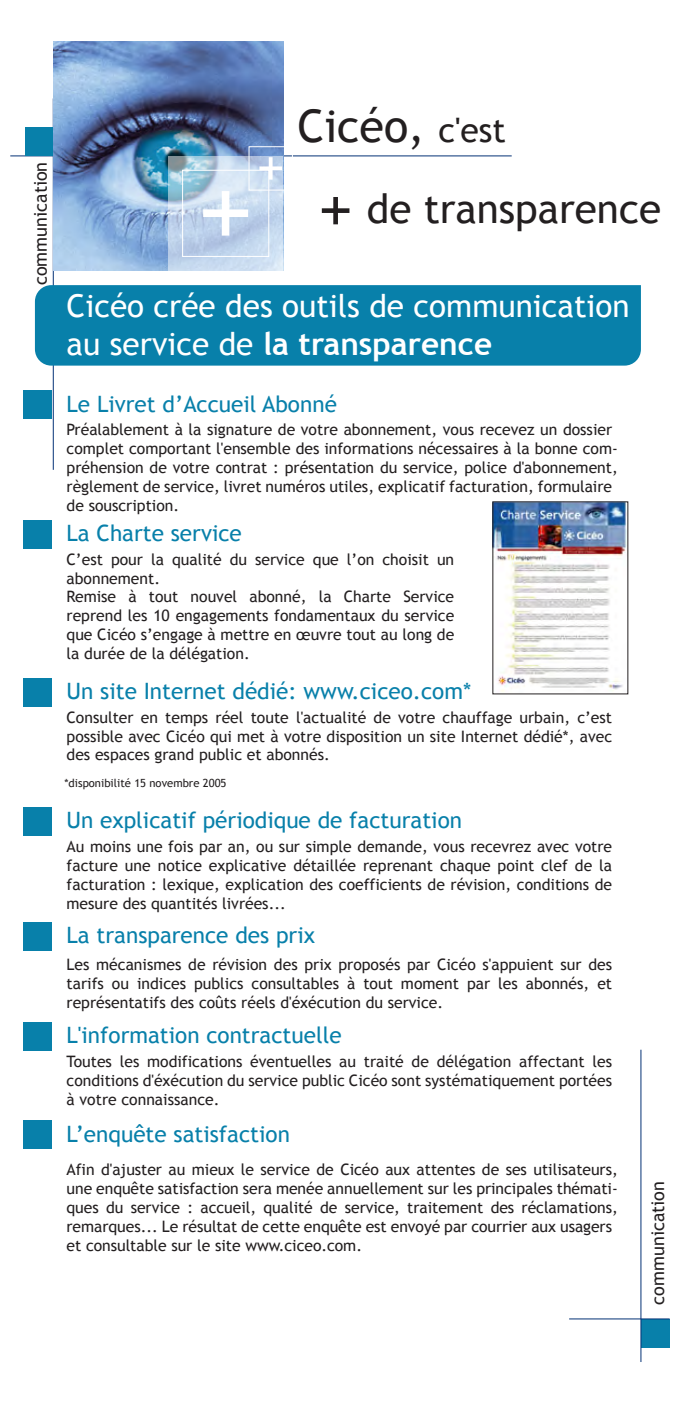
<style>
.page{position:relative;width:679px;height:1419px;background:#fff}
.page>*{position:absolute;margin:0;border:0;box-sizing:border-box;transform-origin:0 0}
.t1{font:45px "Trebuchet MS";color:#231f20}
.t2{font:40.5px "Trebuchet MS";color:#231f20}
.t3{font:31.5px/37.8px "Trebuchet MS";color:#fff}
.t4{font:22.5px "Trebuchet MS";color:#0880aa}
.t5{font:18px "Trebuchet MS";color:#231f20}
.t6{font:15.75px/18.9px "Trebuchet MS";color:#231f20;text-align:justify}
.t7{font:11.25px "Trebuchet MS";color:#231f20}
.s1{font-size:33.75px}
.s2{font-size:67.5px}
.s3{font-weight:700}
</style>
<div class="page">
<div style="left:641px;top:1318px;width:28px;height:29px;background:#0880aa"></div>
<hr style="left:53px;top:98px;width:1px;height:372px;background:#053276">
<hr style="left:10px;top:155px;width:501px;height:1px;background:#053276">
<hr style="left:640px;top:1049px;width:1px;height:312px;background:#053276">
<hr style="left:569px;top:1318px;width:100px;height:1px;background:#053276">
<div style="left:23px;top:390px;width:29px;height:29px;background:#0880aa"></div>
<div style="left:23px;top:520px;width:29px;height:28px;background:#0880aa"></div>
<div style="left:23px;top:921px;width:29px;height:29px;background:#0880aa"></div>
<div style="left:23px;top:677px;width:29px;height:29px;background:#0880aa"></div>
<div style="left:23px;top:807px;width:29px;height:28px;background:#0880aa"></div>
<div style="left:23px;top:1022px;width:29px;height:29px;background:#0880aa"></div>
<div style="left:23px;top:1120px;width:29px;height:28px;background:#0880aa"></div>
<div style="left:25px;top:127px;width:28px;height:29px;background:#0880aa"></div>
<div style="left:35px;top:285px;width:606px;height:80px;background:#0880aa"></div>
<img style="left:53px;top:41px;width:230px;height:230px">
<img style="left:494px;top:503px;width:132px;height:189px">
<svg style="left:168px;top:156px;width:115px;height:115px;background:#bdd3e8"></svg>
<svg style="left:203px;top:191px;width:45px;height:44px"></svg>
<div style="left:182px;top:170px;width:87px;height:87px;border:1px solid #fff"></div>
<svg style="left:259px;top:157px;width:23px;height:23px"></svg>
<div style="left:249px;top:146px;width:44px;height:44px;border:1px solid #fff"></div>
<p class="t5" style="left:30px;top:285px;width:125px;rotate:-90deg">communication</p>
<h1 class="t1" style="left:297px;top:99px;width:210px">Cicéo, <span class="s1">c'est</span></h1>
<h2 class="t2" style="left:318px;top:184px;width:345px"><span class="s2">+</span> de transparence</h2>
<h3 class="t3" style="left:67px;top:288px;width:564px">Cicéo crée des outils de communication au service de <span class="s3">la transparence</span></h3>
<h3 class="t4" style="left:67px;top:390px;width:272px">Le Livret d’Accueil Abonné</h3>
<p class="t6" style="left:67px;top:420px;width:553px;text-align:left">Préalablement à la signature de votre abonnement, vous recevez un dossier complet comportant l'ensemble des informations nécessaires à la bonne com&shy;préhension de votre contrat : présentation du service, police d'abonnement, règlement de service, livret numéros utiles, explicatif facturation, formulaire de souscription.</p>
<h3 class="t4" style="left:67px;top:519px;width:177px">La Charte service</h3>
<p class="t6" style="left:67px;top:550px;width:389px;text-align:left">C’est pour la qualité du service que l’on choisit un abonnement.<br>Remise à tout nouvel abonné, la Charte Service reprend les 10 engagements fondamentaux du service que Cicéo s’engage à mettre en œuvre tout au long de la durée de la délégation.</p>
<h3 class="t4" style="left:67px;top:677px;width:406px">Un site Internet dédié: www.ciceo.com*</h3>
<p class="t6" style="left:67px;top:707px;width:547px">Consulter en temps réel toute l'actualité de votre chauffage urbain, c’est possible avec Cicéo qui met à votre disposition un site Internet dédié*, avec des espaces grand public et abonnés.</p>
<p class="t7" style="left:64px;top:776px;width:163px">*disponibilité 15 novembre 2005</p>
<h3 class="t4" style="left:67px;top:806px;width:397px">Un explicatif périodique de facturation</h3>
<p class="t6" style="left:67px;top:837px;width:547px">Au moins une fois par an, ou sur simple demande, vous recevrez avec votre facture une notice explicative détaillée reprenant chaque point clef de la facturation : lexique, explication des coefficients de révision, conditions de mesure des quantités livrées...</p>
<h3 class="t4" style="left:67px;top:921px;width:250px">La transparence des prix</h3>
<p class="t6" style="left:67px;top:954px;width:547px">Les mécanismes de révision des prix proposés par Cicéo s'appuient sur des tarifs ou indices publics consultables à tout moment par les abonnés, et représentatifs des coûts réels d'éxécution du service.</p>
<h3 class="t4" style="left:67px;top:1022px;width:276px">L'information contractuelle</h3>
<p class="t6" style="left:67px;top:1052px;width:547px">Toutes les modifications éventuelles au traité de délégation affectant les conditions d'éxécution du service public Cicéo sont systématiquement portées à votre connaissance.</p>
<h3 class="t4" style="left:67px;top:1120px;width:225px">L’enquête satisfaction</h3>
<p class="t6" style="left:67px;top:1160px;width:553px;text-align:left">Afin d'ajuster au mieux le service de Cicéo aux attentes de ses utilisateurs, une enquête satisfaction sera menée annuellement sur les principales thémati&shy;ques du service : accueil, qualité de service, traitement des réclamations, remarques... Le résultat de cette enquête est envoyé par courrier aux usagers et consultable sur le site www.ciceo.com.</p>
<p class="t5" style="left:647px;top:1304px;width:125px;rotate:-90deg">communication</p>
</div>
